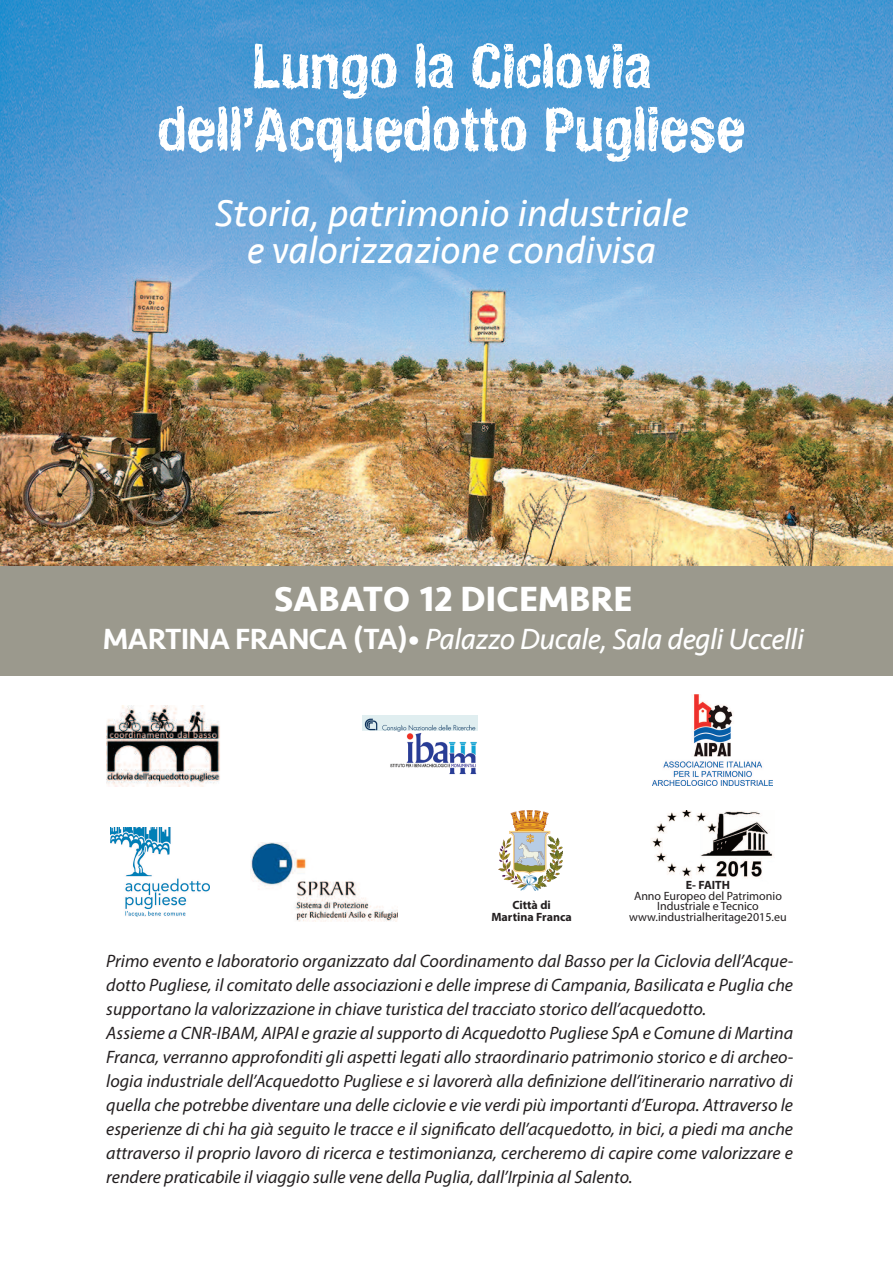
<style>
.page{position:relative;width:893px;height:1263px;background:#fff}
.page>*{position:absolute;margin:0;border:0;box-sizing:border-box;transform-origin:0 0}
.t1{font:60px/63px "Hand Vetica";color:#fff;text-align:center}
.t2{font:italic 39px/37.5px "Seravek";color:#fff;text-align:center}
.t3{font:700 36px "Seravek";color:#fff}
.t4{font:italic 30px "Seravek";letter-spacing:-.025em;color:#fff}
.t5{font:italic 18px/24px "Myriad Pro";color:#231f20}
.t6{font:12px/10.5px "Myriad Pro";color:#231f20;text-align:center}
.t7{font:700 12px/12px "Myriad Pro";color:#231f20;text-align:center}
.s1{font-weight:500;font-style:normal}
</style>
<div class="page">
<img style="left:0;top:0;width:893px;height:566px">
<img style="left:651px;top:810px;width:123px;height:69px">
<img style="left:499px;top:811px;width:63px;height:79px">
<img style="left:652px;top:695px;width:120px;height:90px">
<img style="left:363px;top:715px;width:115px;height:60px">
<img style="left:110px;top:827px;width:100px;height:89px">
<img style="left:106px;top:706px;width:114px;height:80px">
<div style="left:0;top:566px;width:893px;height:109px;background:#9b998d"></div>
<img style="left:251px;top:843px;width:146px;height:78px">
<h1 class="t1" style="left:158px;top:33px;width:589px">Lungo la Ciclovia dell’Acquedotto Pugliese</h1>
<h2 class="t2" style="left:215px;top:195px;width:476px">Storia, patrimonio industriale e valorizzazione condivisa</h2>
<h3 class="t3" style="left:274px;top:578px;width:360px">SABATO 12 DICEMBRE</h3>
<h3 class="t4" style="left:103px;top:621px;width:703px"><span class="s1">MARTINA FRANCA (TA)•</span> Palazzo Ducale, Sala degli Uccelli</h3>
<p class="t7" style="left:491px;top:900px;width:82px">Città di<br>Martina Franca</p>
<p class="t7" style="left:686px;top:880px;width:46px">E- FAITH</p>
<p class="t6" style="left:629px;top:891px;width:159px">Anno Europeo del Patrimonio<br>Industriale e Tecnico www.industrialheritage2015.eu</p>
<p class="t5" style="left:106px;top:951px;width:689px">Primo evento e laboratorio organizzato dal Coordinamento dal Basso per la Ciclovia dell’Acque&shy;dotto Pugliese, il comitato delle associazioni e delle imprese di Campania, Basilicata e Puglia che supportano la valorizzazione in chiave turistica del tracciato storico dell’acquedotto.<br>Assieme a CNR-IBAM, AIPAI e grazie al supporto di Acquedotto Pugliese SpA e Comune di Martina Franca, verranno approfonditi gli aspetti legati allo straordinario patrimonio storico e di archeo&shy;logia industriale dell’Acquedotto Pugliese e si lavorerà alla definizione dell’itinerario narrativo di quella che potrebbe diventare una delle ciclovie e vie verdi più importanti d’Europa. Attraverso le esperienze di chi ha già seguito le tracce e il significato dell’acquedotto, in bici, a piedi ma anche attraverso il proprio lavoro di ricerca e testimonianza, cercheremo di capire come valorizzare e rendere praticabile il viaggio sulle vene della Puglia, dall’Irpinia al Salento.</p>
</div>
